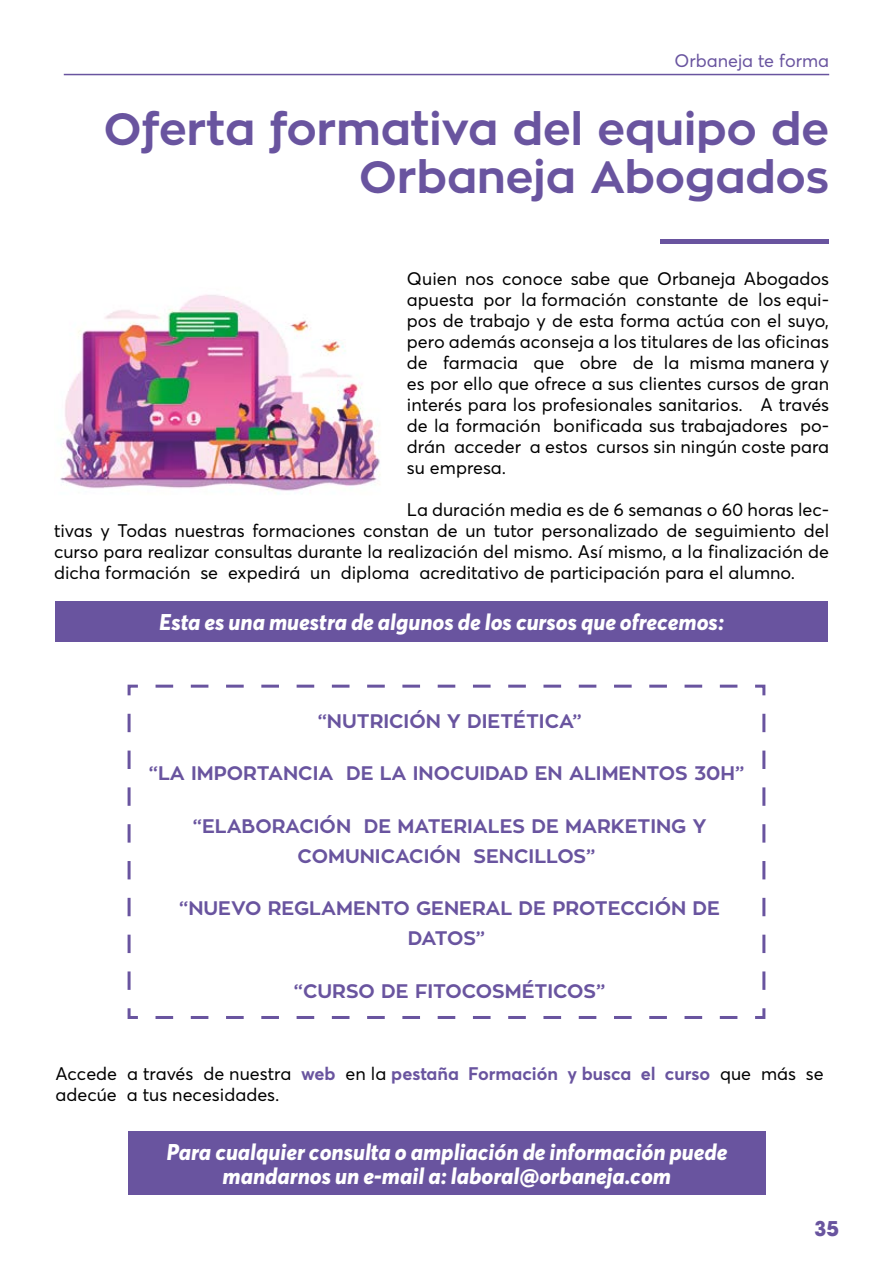
<style>
.page{position:relative;width:893px;height:1263px;background:#fff}
.page>*{position:absolute;margin:0;border:0;box-sizing:border-box;transform-origin:0 0}
.t1{font:700 45px/48px "Zona Pro";color:#69549f;text-align:right}
.t2{font:italic 800 22.5px/24px "Averta Demo";color:#fff;text-align:center}
.t3{font:700 21px "Avant Garde IT Cby BT";color:#69549f}
.t4{font:700 19.5px/30px "Zona Pro";color:#69549f;text-align:center}
.t5{font:18px/21px "Averta Demo";color:#000;text-align:justify}
.t6{font:18px "Averta Demo";color:#69549f}
.s1{font-family:"Averta";font-weight:700;color:#69549f}
</style>
<div class="page">
<hr style="left:64px;top:74px;width:765px;height:1px;background:#69549f">
<div style="left:56px;top:601px;width:772px;height:40px;background:#69549f"></div>
<hr style="left:661px;top:240px;width:168px;height:4px;background:#69549f">
<img style="left:60px;top:294px;width:320px;height:200px">
<svg style="left:127px;top:684px;width:639px;height:335px"></svg>
<div style="left:128px;top:1131px;width:637px;height:64px;background:#69549f"></div>
<p class="t6" style="left:674px;top:50px;width:156px">Orbaneja te forma</p>
<h1 class="t1" style="left:104px;top:105px;width:727px">Oferta formativa del equipo de<br>Orbaneja Abogados</h1>
<p class="t5" style="left:407px;top:268px;width:424px">Quien nos conoce sabe que Orbaneja Abogados apuesta por la formación constante de los equi&shy;pos de trabajo y de esta forma actúa con el suyo, pero además aconseja a los titulares de las oficinas de farmacia que obre de la misma manera y es por ello que ofrece a sus clientes cursos de gran interés para los profesionales sanitarios. A través de la formación bonificada sus trabajadores po&shy;drán acceder a estos cursos sin ningún coste para su empresa.</p>
<p class="t5" style="left:54px;top:499px;width:777px;text-indent:353px">La duración media es de 6 semanas o 60 horas lec&shy;tivas y Todas nuestras formaciones constan de un tutor personalizado de seguimiento del curso para realizar consultas durante la realización del mismo. Así mismo, a la finalización de dicha formación se expedirá un diploma acreditativo de participación para el alumno.</p>
<p class="t2" style="left:159px;top:611px;width:566px">Esta es una muestra de algunos de los cursos que ofrecemos:</p>
<p class="t4" style="left:318px;top:706px;width:265px">“NUTRICIÓN Y DIETÉTICA”</p>
<p class="t4" style="left:149px;top:759px;width:597px">“LA IMPORTANCIA DE LA INOCUIDAD EN ALIMENTOS 30H”</p>
<p class="t4" style="left:193px;top:811px;width:515px">“ELABORACIÓN DE MATERIALES DE MARKETING Y<br>COMUNICACIÓN SENCILLOS”</p>
<p class="t4" style="left:179px;top:894px;width:542px">“NUEVO REGLAMENTO GENERAL DE PROTECCIÓN DE<br>DATOS”</p>
<p class="t4" style="left:294px;top:976px;width:313px">“CURSO DE FITOCOSMÉTICOS”</p>
<p class="t5" style="left:56px;top:1063px;width:770px">Accede a través de nuestra <span class="s1">web</span> en la <span class="s1">pestaña Formación y busca el curso</span> que más se adecúe a tus necesidades.</p>
<p class="t2" style="left:166px;top:1141px;width:562px">Para cualquier consulta o ampliación de información puede mandarnos un e-mail a: laboral@orbaneja.com</p>
<p class="t3" style="left:814px;top:1215px;width:26px">35</p>
</div>
